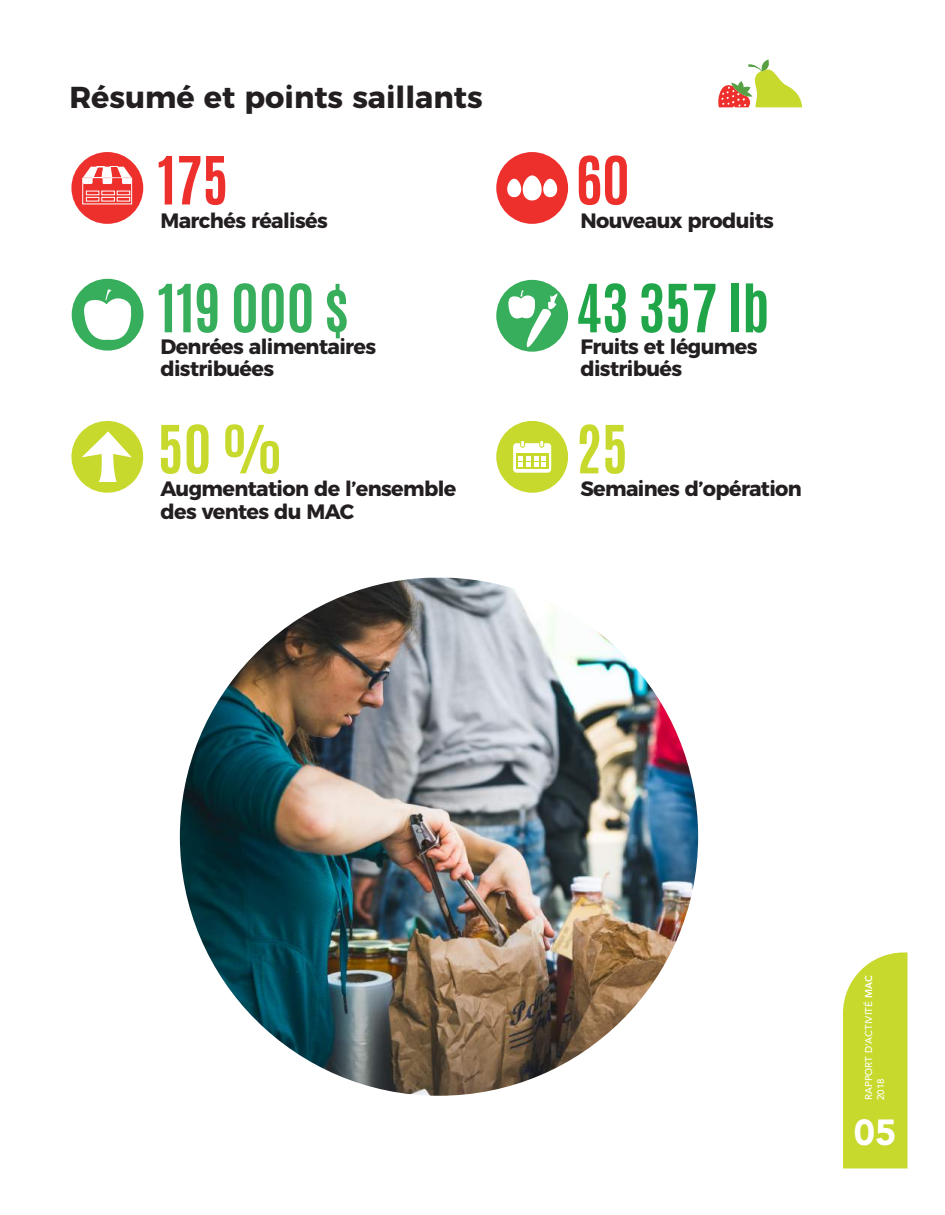
<style>
.page{position:relative;width:945px;height:1215px;background:#fff}
.page>*{position:absolute;margin:0;border:0;box-sizing:border-box;transform-origin:0 0}
.t1{font:700 56.4px "Antonio";color:#20a549}
.t2{font:700 56.4px "Antonio";color:#ee302d}
.t3{font:700 56.4px "Antonio";color:#c7d92c}
.t4{font:900 36px "Avenir LT Std";color:#fff}
.t5{font:700 30.3px "Montserrat";color:#231f20}
.t6{font:700 20.85px/22.2px "Montserrat";letter-spacing:-.03em;color:#231f20}
.t7{font:500 9.75px/11.7px "Avenir LT Std";color:#fff}
.s1{font-weight:800}
</style>
<div class="page">
<svg style="left:843px;top:952px;width:65px;height:216px;background:#cadb3a"></svg>
<svg style="left:718px;top:59px;width:84px;height:48px"></svg>
<svg style="left:71px;top:420px;width:73px;height:73px"></svg>
<div style="left:71px;top:152px;width:72px;height:72px;background:#ee302d;border-radius:50%"></div>
<div style="left:82px;top:178px;width:50px;height:26px;border:1px solid #fff"></div>
<svg style="left:83px;top:166px;width:49px;height:18px"></svg>
<div style="left:86px;top:191px;width:13px;height:4px;border:1px solid #fff"></div>
<div style="left:101px;top:191px;width:14px;height:4px;border:1px solid #fff"></div>
<div style="left:117px;top:191px;width:13px;height:4px;border:1px solid #fff"></div>
<div style="left:86px;top:197px;width:13px;height:4px;border:1px solid #fff"></div>
<div style="left:101px;top:197px;width:14px;height:4px;border:1px solid #fff"></div>
<div style="left:117px;top:197px;width:13px;height:4px;border:1px solid #fff"></div>
<div style="left:496px;top:280px;width:72px;height:72px;background:#36ae5b;border-radius:50%"></div>
<svg style="left:508px;top:287px;width:54px;height:65px"></svg>
<div style="left:496px;top:421px;width:72px;height:72px;background:#c7d92c;border-radius:50%"></div>
<svg style="left:513px;top:441px;width:38px;height:32px"></svg>
<div style="left:496px;top:152px;width:72px;height:72px;background:#ee302d;border-radius:50%"></div>
<svg style="left:507px;top:175px;width:50px;height:25px"></svg>
<img style="left:180px;top:578px;width:518px;height:518px;border-radius:256px">
<div style="left:72px;top:279px;width:72px;height:72px;background:#36ae5b;border-radius:50%"></div>
<svg style="left:83px;top:289px;width:52px;height:56px"></svg>
<h3 class="t5" style="left:69px;top:72px;width:415px">Résumé et points saillants</h3>
<h1 class="t2" style="left:158px;top:138px;width:72px">175</h1>
<p class="t6" style="left:160px;top:208px;width:169px">Marchés réalisés</p>
<h1 class="t1" style="left:158px;top:266px;width:193px">119 000 $</h1>
<p class="t6" style="left:160px;top:334px;width:217px">Denrées alimentaires distribuées</p>
<h1 class="t3" style="left:158px;top:407px;width:126px">50 %</h1>
<p class="t6" style="left:161px;top:476px;width:297px">Augmentation de l’ensemble des ventes du MAC</p>
<h1 class="t2" style="left:576px;top:138px;width:56px">60</h1>
<p class="t6" style="left:580px;top:208px;width:195px">Nouveaux produits</p>
<h1 class="t1" style="left:576px;top:266px;width:195px">43 357 lb</h1>
<p class="t6" style="left:580px;top:334px;width:179px">Fruits et légumes distribués</p>
<h1 class="t3" style="left:576px;top:407px;width:54px">25</h1>
<p class="t6" style="left:580px;top:476px;width:223px">Semaines d’opération</p>
<p class="t7" style="left:863px;top:1100px;width:126px;rotate:-90deg">RAPPORT D’ACTIVITÉ <span class="s1">MAC<br></span>2018</p>
<h2 class="t4" style="left:854px;top:1111px;width:44px">05</h2>
</div>
